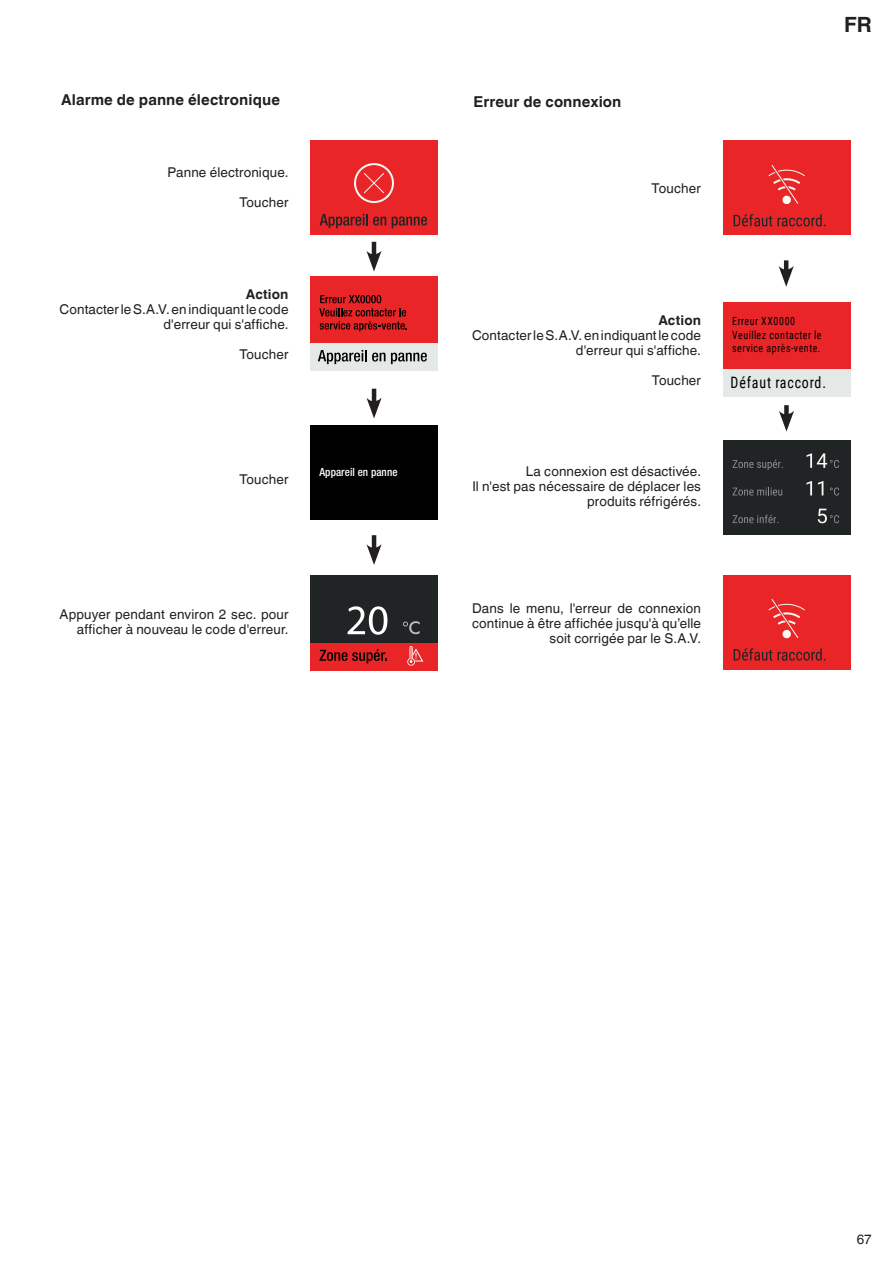
<style>
.page{position:relative;width:893px;height:1263px;background:#fff}
.page>*{position:absolute;margin:0;border:0;box-sizing:border-box;transform-origin:0 0}
.t1{font:700 21px "Helvetica Linotype";color:#231f20}
.t2{font:15.75px "Roboto Condensed";letter-spacing:.06em;color:#000001;scale:.89 1}
.t3{font:700 15px "Helvetica Linotype";letter-spacing:.01em;color:#231f20}
.t4{font:13.5px/15px "Helvetica Linotype";letter-spacing:.01em;color:#231f20;text-align:right}
.t5{font:700 13.5px "Helvetica Linotype";letter-spacing:.01em;color:#231f20}
.t6{font:11.25px/13.5px "Roboto Condensed";letter-spacing:.06em;color:#000001;scale:.89 1}
.t7{font:500 condensed 11.25px "Helvetica Neue LT Pro";letter-spacing:.01em;color:#fff}
</style>
<div class="page">
<div style="left:310px;top:643px;width:128px;height:27px;background:#e92527"></div>
<div style="left:310px;top:576px;width:128px;height:67px;background:#202425"></div>
<svg style="left:320px;top:649px;width:67px;height:14px"></svg>
<svg style="left:407px;top:646px;width:16px;height:20px"></svg>
<svg style="left:403px;top:621px;width:17px;height:13px"></svg>
<svg style="left:348px;top:606px;width:39px;height:29px"></svg>
<div style="left:310px;top:425px;width:128px;height:94px;background:#000001"></div>
<div style="left:310px;top:140px;width:128px;height:94px;background:#e92527"></div>
<svg style="left:320px;top:214px;width:66px;height:14px"></svg>
<svg style="left:392px;top:217px;width:35px;height:11px"></svg>
<svg style="left:354px;top:163px;width:40px;height:40px"></svg>
<div style="left:310px;top:276px;width:128px;height:67px;background:#e92527"></div>
<div style="left:310px;top:343px;width:128px;height:28px;background:#e4e8e7"></div>
<svg style="left:318px;top:350px;width:109px;height:14px"></svg>
<svg style="left:319px;top:295px;width:88px;height:36px"></svg>
<hr style="left:372px;top:242px;width:4px;height:17px;background:#231f20">
<svg style="left:366px;top:251px;width:16px;height:21px"></svg>
<hr style="left:372px;top:535px;width:4px;height:17px;background:#231f20">
<svg style="left:366px;top:544px;width:16px;height:21px"></svg>
<hr style="left:372px;top:389px;width:4px;height:17px;background:#231f20">
<svg style="left:366px;top:398px;width:16px;height:20px"></svg>
<div style="left:723px;top:141px;width:127px;height:94px;background:#e92527"></div>
<svg style="left:734px;top:214px;width:92px;height:12px"></svg>
<svg style="left:768px;top:165px;width:37px;height:39px"></svg>
<div style="left:723px;top:575px;width:127px;height:94px;background:#e92527"></div>
<svg style="left:734px;top:648px;width:92px;height:13px"></svg>
<svg style="left:768px;top:599px;width:37px;height:39px"></svg>
<svg style="left:784px;top:260px;width:4px;height:6px"></svg>
<svg style="left:779px;top:266px;width:15px;height:21px"></svg>
<div style="left:723px;top:302px;width:127px;height:68px;background:#e92527"></div>
<div style="left:723px;top:370px;width:127px;height:27px;background:#e4e8e7"></div>
<div style="left:784px;top:405px;width:5px;height:14px;background:#231f20"></div>
<svg style="left:779px;top:411px;width:15px;height:20px"></svg>
<div style="left:723px;top:440px;width:127px;height:95px;background:#202425"></div>
<svg style="left:733px;top:460px;width:50px;height:10px"></svg>
<svg style="left:733px;top:487px;width:49px;height:9px"></svg>
<svg style="left:733px;top:515px;width:45px;height:8px"></svg>
<svg style="left:806px;top:453px;width:33px;height:15px"></svg>
<svg style="left:830px;top:487px;width:9px;height:9px"></svg>
<svg style="left:806px;top:481px;width:6px;height:14px"></svg>
<svg style="left:818px;top:481px;width:5px;height:14px"></svg>
<svg style="left:818px;top:509px;width:21px;height:14px"></svg>
<p class="t3" style="left:61px;top:91px;width:220px">Alarme de panne électronique</p>
<p class="t4" style="left:168px;top:165px;width:122px">Panne électronique.</p>
<p class="t4" style="left:239px;top:195px;width:51px">Toucher</p>
<p class="t5" style="left:246px;top:287px;width:44px">Action</p>
<p class="t4" style="left:60px;top:302px;width:230px">Contacter le S.A.V. en indiquant le code d'erreur qui s'affiche.</p>
<p class="t4" style="left:239px;top:347px;width:51px">Toucher</p>
<p class="t4" style="left:239px;top:471px;width:51px">Toucher</p>
<p class="t7" style="left:319px;top:465px;width:80px">Appareil en panne</p>
<p class="t4" style="left:60px;top:607px;width:230px">Appuyer pendant environ 2 sec. pour afficher à nouveau le code d'erreur.</p>
<p class="t3" style="left:473px;top:93px;width:149px">Erreur de connexion</p>
<p class="t4" style="left:652px;top:181px;width:51px">Toucher</p>
<h1 class="t1" style="left:844px;top:13px;width:29px">FR</h1>
<p class="t5" style="left:658px;top:312px;width:44px">Action</p>
<p class="t4" style="left:472px;top:328px;width:230px">Contacter le S.A.V. en indiquant le code d'erreur qui s'affiche.</p>
<p class="t4" style="left:652px;top:373px;width:51px">Toucher</p>
<p class="t2" style="left:731px;top:371px;width:109px">Défaut raccord.</p>
<p class="t6" style="left:732px;top:314px;width:102px">Erreur XX0000<br>Veuillez contacter le service après-vente.</p>
<p class="t4" style="left:472px;top:464px;width:230px">La connexion est désactivée.<br>Il n'est pas nécessaire de déplacer les produits réfrigérés.</p>
<p class="t4" style="left:472px;top:601px;width:230px">Dans le menu, l'erreur de connexion continue à être affichée jusqu'à qu’elle soit corrigée par le S.A.V.</p>
<p class="t4" style="left:857px;top:1231px;width:17px">67</p>
</div>
